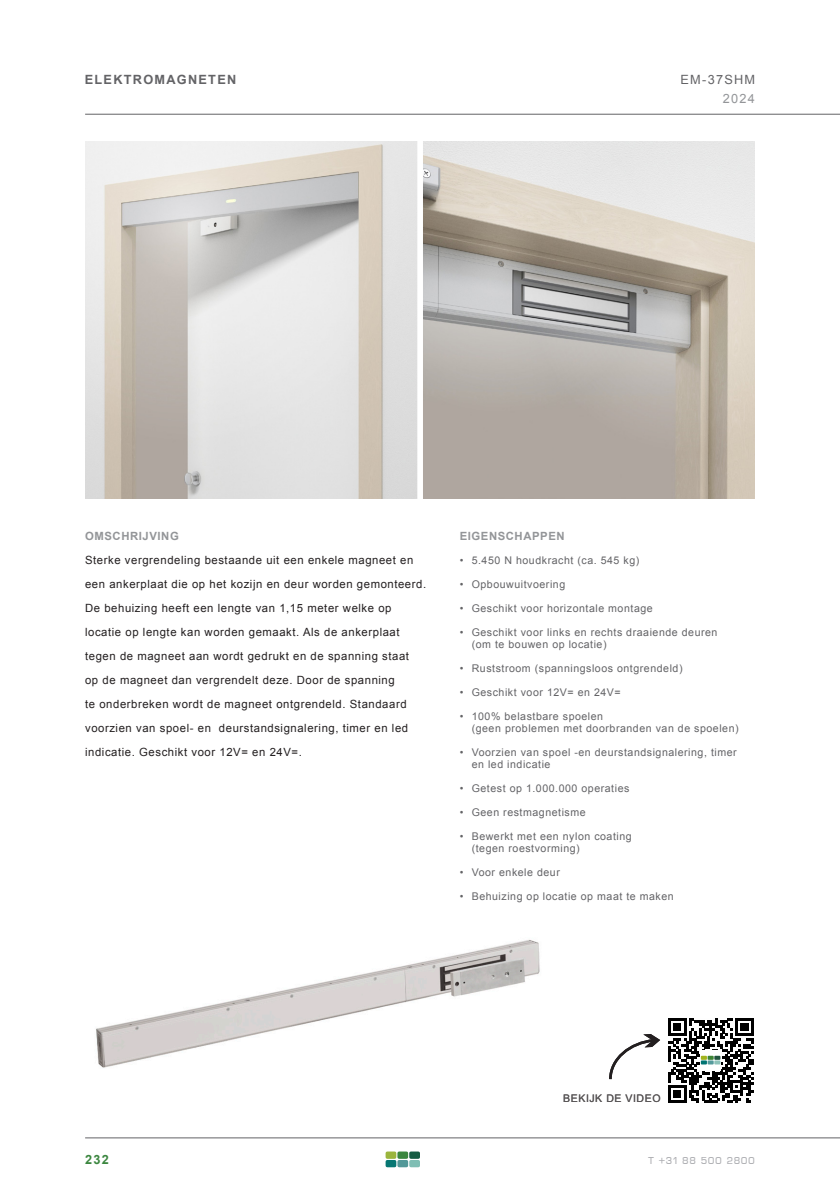
<style>
.page{position:relative;width:840px;height:1191px;background:#fff}
.page>*{position:absolute;margin:0;border:0;box-sizing:border-box;transform-origin:0 0}
.K1{font:700 12.8px "Arial";letter-spacing:.1em;color:#636366}
.K3{font:12.8px "Arial";letter-spacing:.1em;color:#636366}
.t1{font:12.8px "Arial";color:#939598}
.t2{font:700 12.8px "Arial";color:#3b863f}
.t3{font:12px "Eurostile DCD";letter-spacing:.05em;color:#adaeb2}
.brood_16{font:11.4px/24px "Arial";letter-spacing:.05em;color:#231f20}
.K_Brood{font:700 11.4px "Arial";letter-spacing:.05em;color:#939598}
.brood_8{font:10.6px/12px "Arial";letter-spacing:.05em;color:#636366}
.t4{font:10.6px "Arial";letter-spacing:.05em;color:#5a5758}
</style>
<div class="page">
<hr style="left:85px;top:1137px;width:754px;height:1px;background:#636366">
<svg style="left:385px;top:1151px;width:35px;height:16px"></svg>
<hr style="left:85px;top:114px;width:754px;height:1px;background:#636366">
<img style="left:85px;top:141px;width:332px;height:357px">
<img style="left:423px;top:141px;width:331px;height:357px">
<img style="left:96px;top:939px;width:444px;height:129px">
<svg style="left:668px;top:1018px;width:85px;height:85px"></svg>
<svg style="left:609px;top:1034px;width:50px;height:46px"></svg>
<p class="K1" style="left:85px;top:71px;width:153px">ELEKTROMAGNETEN</p>
<p class="K3" style="left:680px;top:71px;width:76px">EM-37SHM</p>
<p class="t1" style="left:722px;top:90px;width:34px">2024</p>
<p class="K_Brood" style="left:85px;top:528px;width:95px">OMSCHRIJVING</p>
<p class="brood_16" style="left:85px;top:548px;width:342px">Sterke vergrendeling bestaande uit een enkele magneet en een ankerplaat die op het kozijn en deur worden gemonteerd.<br>De behuizing heeft een lengte van 1,15 meter welke op locatie op lengte kan worden gemaakt. Als de ankerplaat tegen de magneet aan wordt gedrukt en de spanning staat<br>op de magneet dan vergrendelt deze. Door de spanning<br>te onderbreken wordt de magneet ontgrendeld. Standaard voorzien van spoel- en deurstandsignalering, timer en led indicatie. Geschikt voor 12V= en 24V=.</p>
<p class="K_Brood" style="left:459px;top:528px;width:106px">EIGENSCHAPPEN</p>
<p class="brood_8" style="left:459px;top:554px;width:181px">• 5.450 N houdkracht (ca. 545 kg)</p>
<p class="brood_8" style="left:459px;top:578px;width:107px">• Opbouwuitvoering</p>
<p class="brood_8" style="left:459px;top:602px;width:194px">• Geschikt voor horizontale montage</p>
<p class="brood_8" style="left:459px;top:626px;width:259px">• Geschikt voor links en rechts draaiende deuren</p>
<p class="brood_8" style="left:471px;top:638px;width:136px">(om te bouwen op locatie)</p>
<p class="brood_8" style="left:459px;top:662px;width:224px">• Ruststroom (spanningsloos ontgrendeld)</p>
<p class="brood_8" style="left:459px;top:686px;width:162px">• Geschikt voor 12V= en 24V=</p>
<p class="brood_8" style="left:471px;top:710px;width:268px;text-indent:-12px">• 100% belastbare spoelen<br>(geen problemen met doorbranden van de spoelen)</p>
<p class="brood_8" style="left:471px;top:746px;width:266px;text-indent:-12px">• Voorzien van spoel -en deurstandsignalering, timer en led indicatie</p>
<p class="brood_8" style="left:459px;top:782px;width:171px">• Getest op 1.000.000 operaties</p>
<p class="brood_8" style="left:459px;top:806px;width:127px">• Geen restmagnetisme</p>
<p class="brood_8" style="left:471px;top:830px;width:161px;text-indent:-12px">• Bewerkt met een nylon coating (tegen roestvorming)</p>
<p class="brood_8" style="left:459px;top:866px;width:102px">• Voor enkele deur</p>
<p class="brood_8" style="left:459px;top:890px;width:215px">• Behuizing op locatie op maat te maken</p>
<p class="t4" style="left:563px;top:1091px;width:99px">BEKIJK DE VIDEO</p>
<p class="t2" style="left:85px;top:1151px;width:25px">232</p>
<p class="t3" style="left:647px;top:1153px;width:108px">t +31 88 500 2800</p>
</div>
